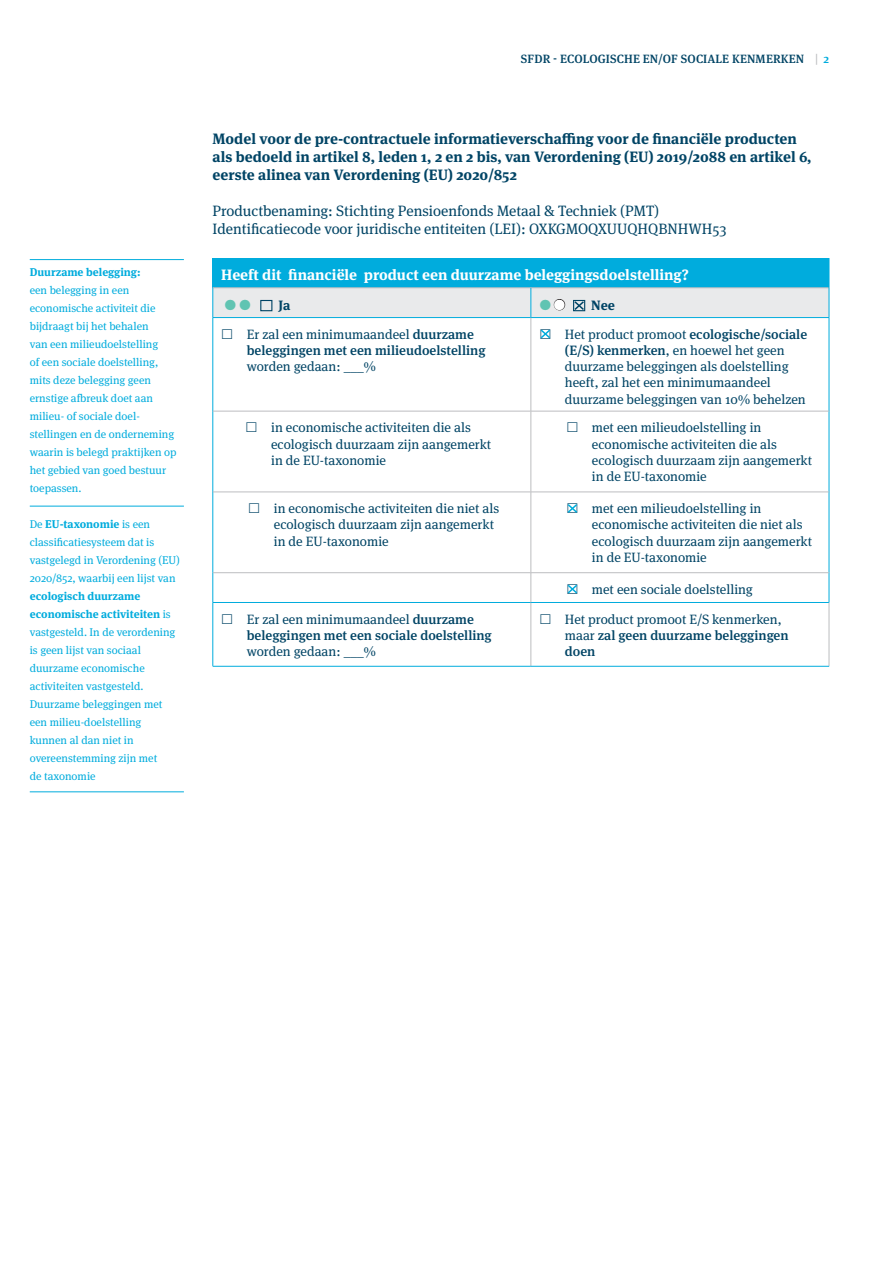
<style>
.page{position:relative;width:893px;height:1263px;background:#fff}
.page>*{position:absolute;margin:0;border:0;box-sizing:border-box;transform-origin:0 0}
.t1{font:700 15px/18px "Meta Serif OT";color:#004465}
._5__Lopend{font:15px "Meta Serif OT";color:#004465}
._5__Lopend-2{font:700 15px "Meta Serif OT";color:#fff}
._5__Lopend-3{font:13.5px/16.2px "Meta Serif OT";color:#004465}
._5__Lopend-4{font:500 13.5px/16.2px "Meta Serif OT";color:#004465}
._5__Lopend-5{font:700 13.5px "Meta Serif OT";color:#004465}
._5__Lopend-6{font:13.5px "Apex New";color:#60c4b2}
.t2{font:500 12px "Meta Serif OT";letter-spacing:.01em;color:#004465}
.t3{font:11.25px/18px "Meta Serif OT";color:#00acdd}
.s1{font-weight:700}
.s2{color:#bcbdc0}
.s3{color:#00acdd}
.s4{color:#231f20}
.s5{font-weight:400}
.s6{font-weight:500}
</style>
<div class="page">
<div style="left:213px;top:258px;width:616px;height:30px;background:#00acdd"></div>
<svg style="left:214px;top:318px;width:615px;height:348px"></svg>
<hr style="left:531px;top:603px;width:1px;height:63px;background:#bcbdc0">
<hr style="left:213px;top:602px;width:318px;height:1px;background:#00acdd">
<hr style="left:531px;top:602px;width:298px;height:1px;background:#00acdd">
<hr style="left:829px;top:258px;width:1px;height:30px;background:#00acdd">
<hr style="left:829px;top:318px;width:1px;height:93px;background:#00acdd">
<hr style="left:829px;top:411px;width:1px;height:81px;background:#00acdd">
<hr style="left:829px;top:492px;width:1px;height:81px;background:#00acdd">
<svg style="left:829px;top:573px;width:1px;height:29px"></svg>
<hr style="left:213px;top:318px;width:1px;height:93px;background:#00acdd">
<hr style="left:213px;top:411px;width:1px;height:81px;background:#00acdd">
<hr style="left:213px;top:492px;width:1px;height:81px;background:#00acdd">
<svg style="left:213px;top:573px;width:1px;height:29px"></svg>
<hr style="left:213px;top:603px;width:1px;height:63px;background:#00acdd">
<hr style="left:531px;top:318px;width:1px;height:93px;background:#bcbdc0">
<hr style="left:531px;top:411px;width:1px;height:81px;background:#bcbdc0">
<hr style="left:531px;top:492px;width:1px;height:80px;background:#bcbdc0">
<svg style="left:531px;top:573px;width:1px;height:29px"></svg>
<hr style="left:829px;top:603px;width:1px;height:63px;background:#bcbdc0">
<hr style="left:213px;top:411px;width:318px;height:1px;background:#bcbdc0">
<hr style="left:531px;top:411px;width:298px;height:1px;background:#bcbdc0">
<hr style="left:213px;top:492px;width:318px;height:1px;background:#bcbdc0">
<hr style="left:531px;top:492px;width:298px;height:1px;background:#bcbdc0">
<hr style="left:213px;top:572px;width:318px;height:1px;background:#bcbdc0">
<hr style="left:531px;top:572px;width:298px;height:1px;background:#bcbdc0">
<hr style="left:213px;top:666px;width:318px;height:1px;background:#00acdd">
<hr style="left:531px;top:666px;width:298px;height:1px;background:#00acdd">
<svg style="left:213px;top:288px;width:617px;height:30px"></svg>
<hr style="left:30px;top:506px;width:154px;height:1px;background:#00acdd">
<hr style="left:30px;top:259px;width:154px;height:1px;background:#00acdd">
<hr style="left:30px;top:791px;width:154px;height:1px;background:#00acdd">
<svg style="left:222px;top:329px;width:10px;height:10px"></svg>
<svg style="left:539px;top:328px;width:13px;height:12px"></svg>
<svg style="left:247px;top:422px;width:9px;height:10px"></svg>
<svg style="left:567px;top:422px;width:10px;height:10px"></svg>
<svg style="left:249px;top:503px;width:10px;height:10px"></svg>
<svg style="left:566px;top:502px;width:13px;height:12px"></svg>
<svg style="left:566px;top:583px;width:13px;height:12px"></svg>
<svg style="left:222px;top:614px;width:10px;height:10px"></svg>
<svg style="left:540px;top:614px;width:10px;height:10px"></svg>
<p class="t3" style="left:30px;top:263px;width:130px"><span class="s1">Duurzame belegging: </span>een belegging in een economische activiteit die bijdraagt bij het behalen van een milieudoelstelling of een sociale doelstelling, mits deze belegging geen ernstige afbreuk doet aan</p>
<p class="t3" style="left:30px;top:407px;width:148px">milieu- of sociale doel&shy;stellingen en de onderneming waarin is belegd praktijken op het gebied van goed bestuur toepassen.</p>
<p class="t3" style="left:30px;top:515px;width:152px">De <span class="s1">EU-taxonomie</span> is een classificatiesysteem dat is vastgelegd in Verordening (EU)<br>2020/852, waarbij een lijst van <span class="s1">ecologisch duurzame economische activiteiten</span> is vastgesteld. In de verordening is geen lijst van sociaal duurzame economische activiteiten vastgesteld.<br>Duurzame beleggingen met een milieu-doelstelling kunnen al dan niet in overeenstemming zijn met<br>de taxonomie</p>
<p class="t2" style="left:521px;top:51px;width:310px">SFDR - ECOLOGISCHE EN/OF SOCIALE KENMERKEN <span class="s2">|</span> <span class="s3">2</span></p>
<p class="t1" style="left:213px;top:130px;width:600px">Model voor de pre-contractuele informatieverschaffing voor de financiële producten als bedoeld in artikel 8, leden 1, 2 en 2 bis, van Verordening (EU) 2019/2088 en artikel 6, eerste alinea van Verordening (EU) 2020/852</p>
<p class="_5__Lopend" style="left:213px;top:202px;width:448px">Productbenaming: Stichting Pensioenfonds Metaal &amp; Techniek (PMT)</p>
<p class="_5__Lopend" style="left:213px;top:220px;width:515px">Identificatiecode voor juridische entiteiten (LEI): OXKGMOQXUUQHQBNHWH53</p>
<p class="_5__Lopend-2" style="left:221px;top:265px;width:469px">Heeft dit financiële product een duurzame beleggingsdoelstelling?</p>
<p class="_5__Lopend-6" style="left:224px;top:296px;width:28px">●●</p>
<p class="_5__Lopend-5" style="left:278px;top:297px;width:13px">Ja</p>
<p class="_5__Lopend-6" style="left:539px;top:296px;width:28px">● <span class="s4">●</span></p>
<p class="_5__Lopend-5" style="left:591px;top:297px;width:25px">Nee</p>
<p class="_5__Lopend-4" style="left:247px;top:326px;width:240px"><span class="s5">Er zal een minimumaandeel</span> duurzame beleggingen met een milieudoelstelling <span class="s5">worden gedaan: ___%</span></p>
<p class="_5__Lopend-3" style="left:565px;top:326px;width:244px">Het product promoot <span class="s6">ecologische/sociale (E/S) kenmerken</span>, en hoewel het geen duurzame beleggingen als doelstelling heeft, zal het een minimumaandeel duurzame beleggingen van 10% behelzen</p>
<p class="_5__Lopend-3" style="left:271px;top:420px;width:222px">in economische activiteiten die als ecologisch duurzaam zijn aangemerkt in de EU-taxonomie</p>
<p class="_5__Lopend-3" style="left:592px;top:420px;width:222px">met een milieudoelstelling in economische activiteiten die als ecologisch duurzaam zijn aangemerkt in de EU-taxonomie</p>
<p class="_5__Lopend-3" style="left:274px;top:501px;width:227px">in economische activiteiten die niet als ecologisch duurzaam zijn aangemerkt in de EU-taxonomie</p>
<p class="_5__Lopend-3" style="left:592px;top:501px;width:222px">met een milieudoelstelling in economische activiteiten die niet als ecologisch duurzaam zijn aangemerkt in de EU-taxonomie</p>
<p class="_5__Lopend-3" style="left:592px;top:581px;width:163px">met een sociale doelstelling</p>
<p class="_5__Lopend-4" style="left:247px;top:611px;width:247px"><span class="s5">Er zal een minimumaandeel</span> duurzame beleggingen met een sociale doelstelling <span class="s5">worden gedaan: ___%</span></p>
<p class="_5__Lopend-3" style="left:565px;top:611px;width:225px">Het product promoot E/S kenmerken, maar <span class="s6">zal geen duurzame beleggingen doen</span></p>
</div>
